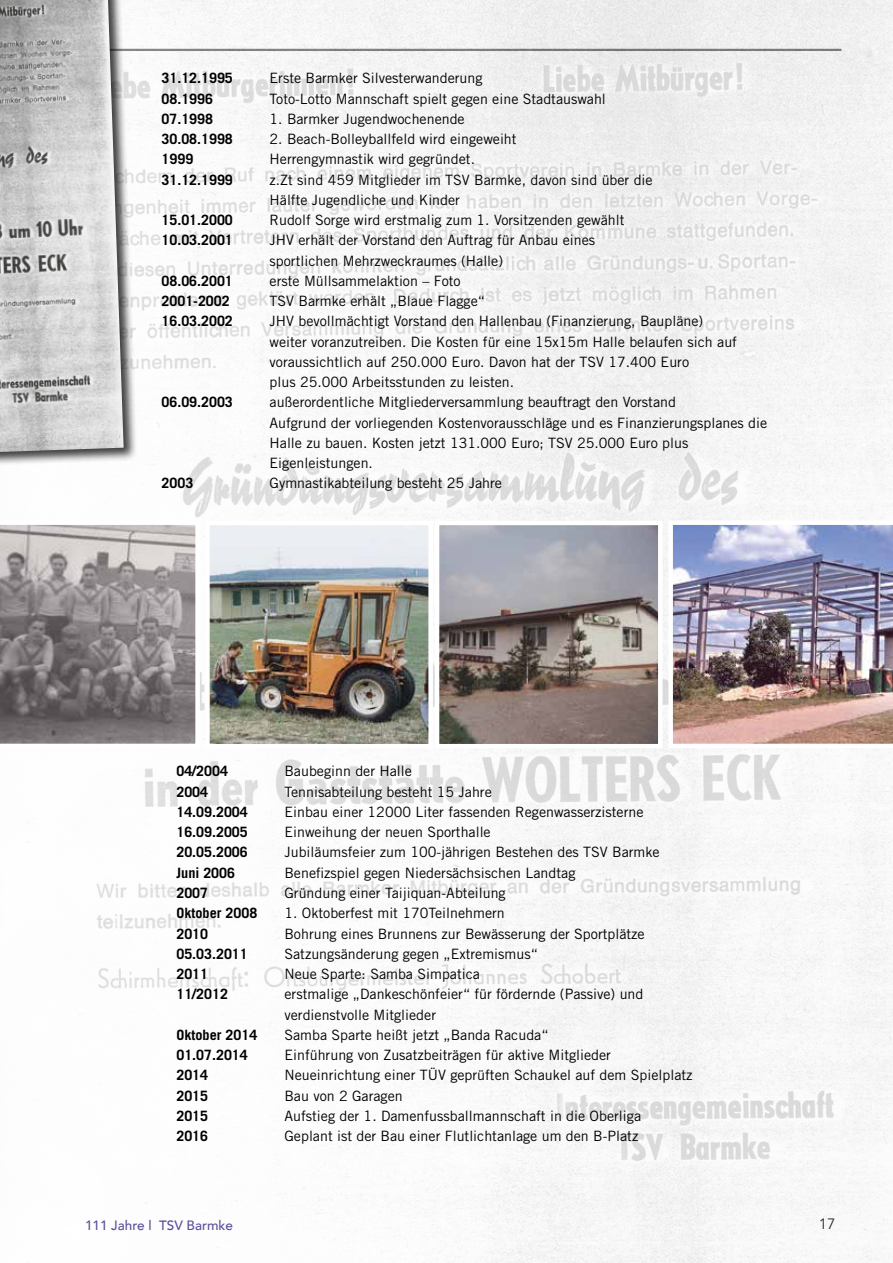
<style>
.page{position:relative;width:893px;height:1263px;background:#fff}
.page>*{position:absolute;margin:0;border:0;box-sizing:border-box;transform-origin:0 0}
.t1{font:15px "Avenir";color:#000}
.t2{font:14.25px/20.2px "Trade Gothic";color:#000}
.t3{font:700 14.25px "Trade Gothic";color:#000}
.t4{font:500 13.5px "Avenir";color:#312783}
</style>
<div class="page">
<img style="left:27px;top:0;width:866px;height:1263px">
<svg style="left:0;top:520px;width:200px;height:228px;background:#979192"></svg>
<img style="left:210px;top:526px;width:218px;height:217px">
<div style="left:205px;top:521px;width:228px;height:227px;border:4px solid #fff"></div>
<img style="left:440px;top:526px;width:217px;height:217px">
<div style="left:435px;top:521px;width:227px;height:227px;border:4px solid #fff"></div>
<img style="left:668px;top:520px;width:225px;height:228px">
<div style="left:0;top:0;width:137px;height:473px;background:#000;opacity:.75"></div>
<img style="left:0;top:0;width:124px;height:452px">
<p class="t3" style="left:162px;top:70px;width:73px">31.12.1995</p>
<p class="t2" style="left:270px;top:68px;width:214px">Erste Barmker Silvesterwanderung</p>
<p class="t3" style="left:162px;top:90px;width:53px">08.1996</p>
<p class="t2" style="left:270px;top:88px;width:338px">Toto-Lotto Mannschaft spielt gegen eine Stadtauswahl</p>
<p class="t3" style="left:162px;top:110px;width:53px">07.1998</p>
<p class="t2" style="left:270px;top:108px;width:197px">1. Barmker Jugendwochenende</p>
<p class="t3" style="left:162px;top:130px;width:73px">30.08.1998</p>
<p class="t2" style="left:270px;top:129px;width:249px">2. Beach-Bolleyballfeld wird eingeweiht</p>
<p class="t3" style="left:162px;top:151px;width:33px">1999</p>
<p class="t2" style="left:270px;top:149px;width:207px">Herrengymnastik wird gegründet.</p>
<p class="t3" style="left:162px;top:171px;width:73px">31.12.1999</p>
<p class="t2" style="left:270px;top:169px;width:385px">z.Zt sind 459 Mitglieder im TSV Barmke, davon sind über die<br>Hälfte Jugendliche und Kinder</p>
<p class="t3" style="left:162px;top:211px;width:73px">15.01.2000</p>
<p class="t2" style="left:270px;top:210px;width:356px">Rudolf Sorge wird erstmalig zum 1. Vorsitzenden gewählt</p>
<p class="t3" style="left:162px;top:231px;width:73px">10.03.2001</p>
<p class="t2" style="left:270px;top:230px;width:327px">JHV erhält der Vorstand den Auftrag für Anbau eines sportlichen Mehrzweckraumes (Halle)</p>
<p class="t3" style="left:162px;top:272px;width:73px">08.06.2001</p>
<p class="t2" style="left:270px;top:270px;width:193px">erste Müllsammelaktion – Foto</p>
<p class="t3" style="left:162px;top:292px;width:70px">2001-2002</p>
<p class="t2" style="left:270px;top:291px;width:217px">TSV Barmke erhält „Blaue Flagge“</p>
<p class="t3" style="left:162px;top:312px;width:73px">16.03.2002</p>
<p class="t2" style="left:270px;top:311px;width:469px">JHV bevollmächtigt Vorstand den Hallenbau (Finanzierung, Baupläne) weiter voranzutreiben. Die Kosten für eine 15x15m Halle belaufen sich auf voraussichtlich auf 250.000 Euro. Davon hat der TSV 17.400 Euro<br>plus 25.000 Arbeitsstunden zu leisten.</p>
<p class="t3" style="left:162px;top:393px;width:73px">06.09.2003</p>
<p class="t2" style="left:270px;top:392px;width:499px">außerordentliche Mitgliederversammlung beauftragt den Vorstand<br>Aufgrund der vorliegenden Kostenvorausschläge und es Finanzierungsplanes die Halle zu bauen. Kosten jetzt 131.000 Euro; TSV 25.000 Euro plus Eigenleistungen.</p>
<p class="t3" style="left:162px;top:474px;width:33px">2003</p>
<p class="t2" style="left:270px;top:473px;width:234px">Gymnastikabteilung besteht 25 Jahre</p>
<p class="t3" style="left:176px;top:763px;width:53px">04/2004</p>
<p class="t2" style="left:284px;top:761px;width:129px">Baubeginn der Halle</p>
<p class="t3" style="left:176px;top:783px;width:33px">2004</p>
<p class="t2" style="left:284px;top:781px;width:209px">Tennisabteilung besteht 15 Jahre</p>
<p class="t3" style="left:176px;top:803px;width:73px">14.09.2004</p>
<p class="t2" style="left:284px;top:802px;width:360px">Einbau einer 12000 Liter fassenden Regenwasserzisterne</p>
<p class="t3" style="left:176px;top:823px;width:73px">16.09.2005</p>
<p class="t2" style="left:284px;top:822px;width:208px">Einweihung der neuen Sporthalle</p>
<p class="t3" style="left:176px;top:844px;width:73px">20.05.2006</p>
<p class="t2" style="left:284px;top:842px;width:377px">Jubiläumsfeier zum 100-jährigen Bestehen des TSV Barmke</p>
<p class="t3" style="left:176px;top:864px;width:60px">Juni 2006</p>
<p class="t2" style="left:284px;top:862px;width:292px">Benefizspiel gegen Niedersächsischen Landtag</p>
<p class="t3" style="left:176px;top:884px;width:33px">2007</p>
<p class="t2" style="left:284px;top:883px;width:223px">Gründung einer Taijiquan-Abteilung</p>
<p class="t3" style="left:176px;top:904px;width:82px">Oktober 2008</p>
<p class="t2" style="left:284px;top:903px;width:222px">1. Oktoberfest mit 170Teilnehmern</p>
<p class="t3" style="left:176px;top:925px;width:33px">2010</p>
<p class="t2" style="left:284px;top:923px;width:362px">Bohrung eines Brunnens zur Bewässerung der Sportplätze</p>
<p class="t3" style="left:176px;top:945px;width:73px">05.03.2011</p>
<p class="t2" style="left:284px;top:943px;width:255px">Satzungsänderung gegen „Extremismus“</p>
<p class="t3" style="left:176px;top:965px;width:33px">2011</p>
<p class="t2" style="left:284px;top:964px;width:197px">Neue Sparte: Samba Simpatica</p>
<p class="t3" style="left:176px;top:985px;width:53px">11/2012</p>
<p class="t2" style="left:284px;top:984px;width:360px">erstmalige „Dankeschönfeier“ für fördernde (Passive) und verdienstvolle Mitglieder</p>
<p class="t3" style="left:176px;top:1026px;width:82px">Oktober 2014</p>
<p class="t2" style="left:284px;top:1024px;width:266px">Samba Sparte heißt jetzt „Banda Racuda“</p>
<p class="t3" style="left:176px;top:1046px;width:73px">01.07.2014</p>
<p class="t2" style="left:284px;top:1045px;width:328px">Einführung von Zusatzbeiträgen für aktive Mitglieder</p>
<p class="t3" style="left:176px;top:1066px;width:33px">2014</p>
<p class="t2" style="left:284px;top:1065px;width:410px">Neueinrichtung einer TÜV geprüften Schaukel auf dem Spielplatz</p>
<p class="t3" style="left:176px;top:1087px;width:33px">2015</p>
<p class="t2" style="left:284px;top:1085px;width:120px">Bau von 2 Garagen</p>
<p class="t3" style="left:176px;top:1107px;width:33px">2015</p>
<p class="t2" style="left:284px;top:1105px;width:358px">Aufstieg der 1. Damenfussballmannschaft in die Oberliga</p>
<p class="t3" style="left:176px;top:1127px;width:33px">2016</p>
<p class="t2" style="left:284px;top:1126px;width:355px">Geplant ist der Bau einer Flutlichtanlage um den B-Platz</p>
<p class="t4" style="left:85px;top:1213px;width:150px">111 Jahre l TSV Barmke</p>
<p class="t1" style="left:819px;top:1215px;width:18px">17</p>
</div>
